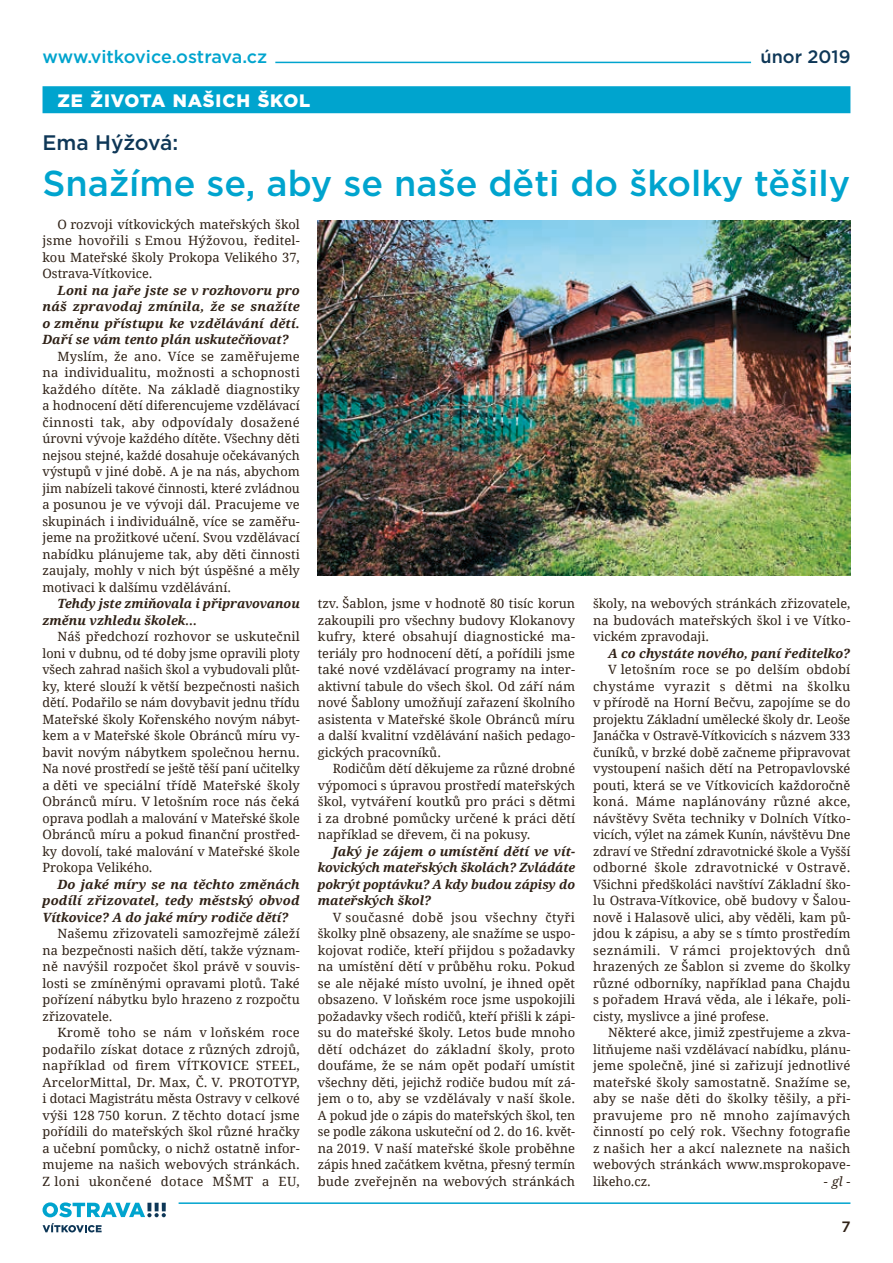
<style>
.page{position:relative;width:893px;height:1263px;background:#fff}
.page>*{position:absolute;margin:0;border:0;box-sizing:border-box;transform-origin:0 0}
.t1{font:500 36px "Gotham";color:#00a4ce}
.t2{font:500 21px "Gotham";letter-spacing:-.005em;color:#0e3757}
.t3{font:500 18px "Gotham";letter-spacing:-.01em;color:#00a4ce}
.t4{font:900 18px "Gotham";letter-spacing:.05em;color:#fff}
.t5{font:500 18px "Gotham";color:#0e3757}
.t6{font:500 15px "Gotham";color:#2f2116}
.t7{font:12.75px/16.5px "Droid Serif";color:#2f2116;text-align:justify}
.t8{font:italic 700 12.75px/16.5px "Droid Serif";color:#2f2116;text-align:justify}
.t9{font:italic 12.75px "Droid Serif";color:#2f2116}
</style>
<div class="page">
<svg style="left:43px;top:1202px;width:123px;height:15px"></svg>
<svg style="left:43px;top:1223px;width:59px;height:9px"></svg>
<hr style="left:179px;top:1202px;width:671px;height:2px;background:#00a4ce">
<hr style="left:275px;top:62px;width:476px;height:1px;background:#00a4ce">
<div style="left:43px;top:86px;width:807px;height:27px;background:#00a4ce"></div>
<img style="left:318px;top:220px;width:532px;height:355px">
<h3 class="t3" style="left:43px;top:45px;width:226px">www.vitkovice.ostrava.cz</h3>
<h3 class="t4" style="left:58px;top:88px;width:254px">ZE ŽIVOTA NAŠICH ŠKOL</h3>
<h3 class="t5" style="left:761px;top:45px;width:91px">únor 2019</h3>
<h2 class="t2" style="left:43px;top:128px;width:137px">Ema Hýžová:</h2>
<h1 class="t1" style="left:43px;top:160px;width:809px">Snažíme se, aby se naše děti do školky těšily</h1>
<p class="t7" style="left:43px;top:216px;width:259px;text-indent:15px">O rozvoji vítkovických mateřských škol jsme hovořili s Emou Hýžovou, ředitel&shy;kou Mateřské školy Prokopa Velikého 37, Ostrava‑Vítkovice.</p>
<p class="t8" style="left:43px;top:282px;width:259px;text-indent:15px">Loni na jaře jste se v rozhovoru pro náš zpravodaj zmínila, že se snažíte o změnu přístupu ke vzdělávání dětí.<br>Daří se vám tento plán uskutečňovat?</p>
<p class="t7" style="left:43px;top:348px;width:259px;text-indent:15px">Myslím, že ano. Více se zaměřujeme na individualitu, možnosti a schopnosti každého dítěte. Na základě diagnostiky a hodnocení dětí diferencujeme vzdělávací činnosti tak, aby odpovídaly dosažené úrovni vývoje každého dítěte. Všechny děti nejsou stejné, každé dosahuje očekávaných výstupů v jiné době. A je na nás, abychom jim nabízeli takové činnosti, které zvládnou a posunou je ve vývoji dál. Pracujeme ve skupinách i individuálně, více se zaměřu&shy;jeme na prožitkové učení. Svou vzdělávací nabídku plánujeme tak, aby děti činnosti zaujaly, mohly v nich být úspěšné a měly motivaci k dalšímu vzdělávání.</p>
<p class="t8" style="left:43px;top:595px;width:259px;text-indent:15px">Tehdy jste zmiňovala i připravovanou změnu vzhledu školek…</p>
<p class="t7" style="left:43px;top:629px;width:259px;text-indent:15px">Náš předchozí rozhovor se uskutečnil loni v dubnu, od té doby jsme opravili ploty všech zahrad našich škol a vybudovali plůt&shy;ky, které slouží k větší bezpečnosti našich dětí. Podařilo se nám dovybavit jednu třídu Mateřské školy Kořenského novým nábyt&shy;kem a v Mateřské škole Obránců míru vy&shy;bavit novým nábytkem společnou hernu.<br>Na nové prostředí se ještě těší paní učitelky a děti ve speciální třídě Mateřské školy Obránců míru. V letošním roce nás čeká oprava podlah a malování v Mateřské škole Obránců míru a pokud finanční prostřed&shy;ky dovolí, také malování v Mateřské škole Prokopa Velikého.</p>
<p class="t8" style="left:43px;top:876px;width:259px;text-indent:15px">Do jaké míry se na těchto změnách podílí zřizovatel, tedy městský obvod Vítkovice? A do jaké míry rodiče dětí?</p>
<p class="t7" style="left:43px;top:926px;width:259px;text-indent:15px">Našemu zřizovateli samozřejmě záleží na bezpečnosti našich dětí, takže význam&shy;ně navýšil rozpočet škol právě v souvis&shy;losti se zmíněnými opravami plotů. Také pořízení nábytku bylo hrazeno z rozpočtu zřizovatele.</p>
<p class="t7" style="left:43px;top:1025px;width:259px;text-indent:15px">Kromě toho se nám v loňském roce podařilo získat dotace z různých zdrojů, například od firem VÍTKOVICE STEEL, ArcelorMittal, Dr. Max, Č. V. PROTOTYP, i dotaci Magistrátu města Ostravy v celkové výši 128 750 korun. Z těchto dotací jsme pořídili do mateřských škol různé hračky a učební pomůcky, o nichž ostatně infor&shy;mujeme na našich webových stránkách.<br>Z loni ukončené dotace MŠMT a EU,</p>
<p class="t7" style="left:318px;top:596px;width:259px">tzv. Šablon, jsme v hodnotě 80 tisíc korun zakoupili pro všechny budovy Klokanovy kufry, které obsahují diagnostické ma&shy;teriály pro hodnocení dětí, a pořídili jsme také nové vzdělávací programy na inter&shy;aktivní tabule do všech škol. Od září nám nové Šablony umožňují zařazení školního asistenta v Mateřské škole Obránců míru a další kvalitní vzdělávání našich pedago&shy;gických pracovníků.</p>
<p class="t7" style="left:318px;top:761px;width:259px;text-indent:15px">Rodičům dětí děkujeme za různé drobné výpomoci s úpravou prostředí mateřských škol, vytváření koutků pro práci s dětmi i za drobné pomůcky určené k práci dětí například se dřevem, či na pokusy.</p>
<p class="t8" style="left:318px;top:843px;width:259px;text-indent:15px">Jaký je zájem o umístění dětí ve vít&shy;kovických mateřských školách? Zvládáte pokrýt poptávku? A kdy budou zápisy do mateřských škol?</p>
<p class="t7" style="left:318px;top:909px;width:259px;text-indent:15px">V současné době jsou všechny čtyři školky plně obsazeny, ale snažíme se uspo&shy;kojovat rodiče, kteří přijdou s požadavky na umístění dětí v průběhu roku. Pokud se ale nějaké místo uvolní, je ihned opět obsazeno. V loňském roce jsme uspokojili požadavky všech rodičů, kteří přišli k zápi&shy;su do mateřské školy. Letos bude mnoho dětí odcházet do základní školy, proto doufáme, že se nám opět podaří umístit všechny děti, jejichž rodiče budou mít zá&shy;jem o to, aby se vzdělávaly v naší škole.<br>A pokud jde o zápis do mateřských škol, ten se podle zákona uskuteční od 2. do 16. květ&shy;na 2019. V naší mateřské škole proběhne zápis hned začátkem května, přesný termín bude zveřejněn na webových stránkách</p>
<p class="t7" style="left:593px;top:596px;width:259px">školy, na webových stránkách zřizovatele, na budovách mateřských škol i ve Vítko&shy;vickém zpravodaji.</p>
<p class="t8" style="left:608px;top:645px;width:243px">A co chystáte nového, paní ředitelko?</p>
<p class="t7" style="left:593px;top:662px;width:259px;text-indent:15px">V letošním roce se po delším období chystáme vyrazit s dětmi na školku v přírodě na Horní Bečvu, zapojíme se do projektu Základní umělecké školy dr. Leoše Janáčka v Ostravě-Vítkovicích s názvem 333 čuníků, v brzké době začneme připravovat vystoupení našich dětí na Petropavlovské pouti, která se ve Vítkovicích každoročně koná. Máme naplánovány různé akce, návštěvy Světa techniky v Dolních Vítko&shy;vicích, výlet na zámek Kunín, návštěvu Dne zdraví ve Střední zdravotnické škole a Vyšší odborné škole zdravotnické v Ostravě.<br>Všichni předškoláci navštíví Základní ško&shy;lu Ostrava‑Vítkovice, obě budovy v Šalou&shy;nově i Halasově ulici, aby věděli, kam pů&shy;jdou k zápisu, a aby se s tímto prostředím seznámili. V rámci projektových dnů hrazených ze Šablon si zveme do školky různé odborníky, například pana Chajdu s pořadem Hravá věda, ale i lékaře, poli&shy;cisty, myslivce a jiné profese.</p>
<p class="t7" style="left:593px;top:1025px;width:259px;text-indent:15px">Některé akce, jimiž zpestřujeme a zkva&shy;litňujeme naši vzdělávací nabídku, plánu&shy;jeme společně, jiné si zařizují jednotlivé mateřské školy samostatně. Snažíme se, aby se naše děti do školky těšily, a při&shy;pravujeme pro ně mnoho zajímavých činností po celý rok. Všechny fotografie z našich her a akcí naleznete na našich webových stránkách www.msprokopave&shy;likeho.cz.</p>
<p class="t9" style="left:824px;top:1173px;width:28px">-gl-</p>
<p class="t6" style="left:841px;top:1217px;width:11px">7</p>
</div>
